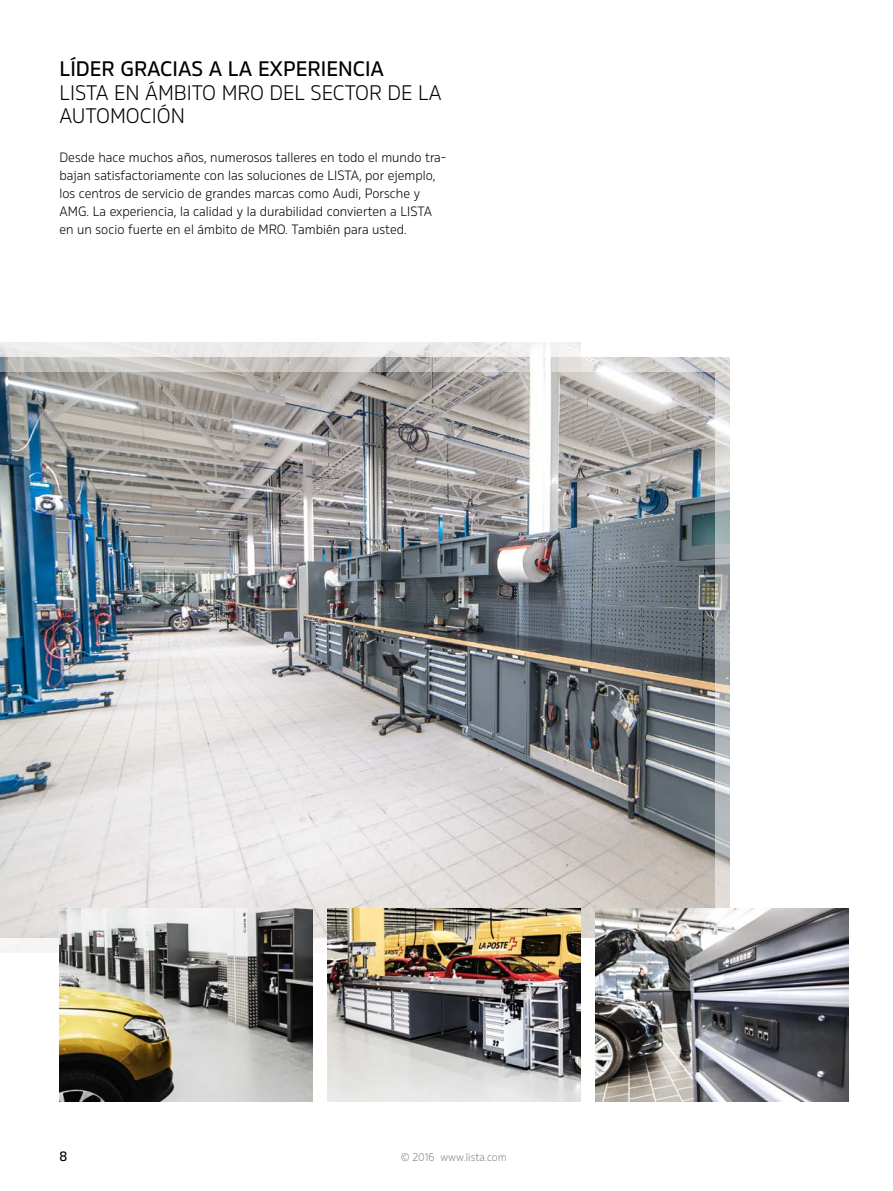
<style>
.page{position:relative;width:893px;height:1191px;background:#fff}
.page>*{position:absolute;margin:0;border:0;box-sizing:border-box;transform-origin:0 0}
.t1{font:300 21px/23.2px "Rleud";color:#000}
.t2{font:500 21px "Rleud";color:#000}
.t3{font:300 13.5px/18px "Rleud";color:#000}
.t4{font:500 13.5px "Rleud";color:#000}
.t5{font:300 11.25px "Rleud";color:#868786}
</style>
<div class="page">
<img style="left:0;top:342px;width:580px;height:610px">
<img style="left:0;top:357px;width:729px;height:551px">
<img style="left:0;top:372px;width:714px;height:566px">
<img style="left:327px;top:908px;width:253px;height:193px">
<img style="left:60px;top:908px;width:253px;height:193px">
<img style="left:595px;top:908px;width:253px;height:193px">
<h1 class="t2" style="left:60px;top:55px;width:326px">LÍDER GRACIAS A LA EXPERIENCIA</h1>
<h1 class="t1" style="left:60px;top:80px;width:384px">LISTA EN ÁMBITO MRO DEL SECTOR DE LA<br>AUTOMOCIÓN</h1>
<p class="t3" style="left:60px;top:148px;width:388px">Desde hace muchos años, numerosos talleres en todo el mundo tra&shy;bajan satisfactoriamente con las soluciones de LISTA, por ejemplo, los centros de servicio de grandes marcas como Audi, Porsche y AMG. La experiencia, la calidad y la durabilidad convierten a LISTA en un socio fuerte en el ámbito de MRO. También para usted.</p>
<p class="t4" style="left:60px;top:1147px;width:9px">8</p>
<p class="t5" style="left:401px;top:1150px;width:108px">© 2016 www.lista.com</p>
</div>
